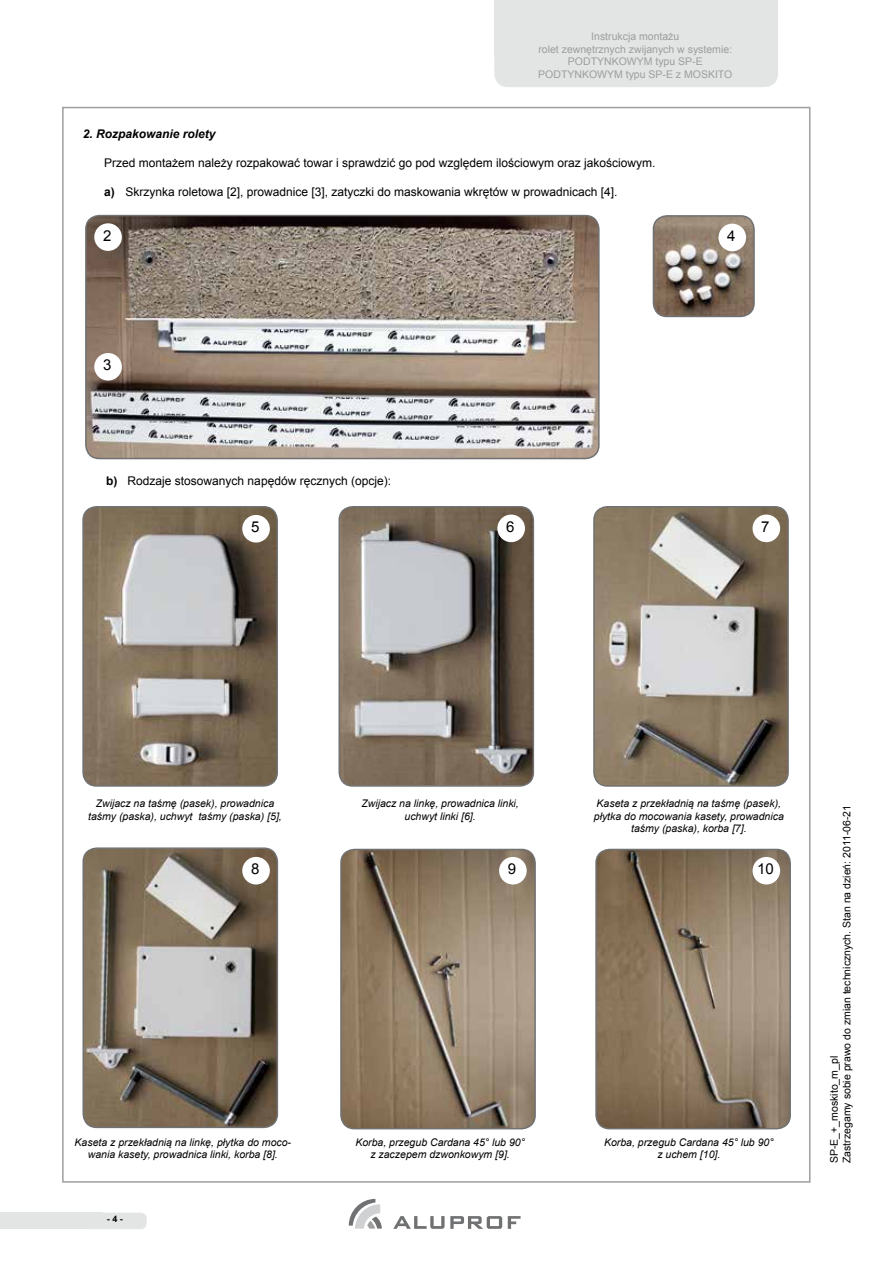
<style>
.page{position:relative;width:893px;height:1263px;background:#fff}
.page>*{position:absolute;margin:0;border:0;box-sizing:border-box;transform-origin:0 0}
.t1{font:15px "Arial";color:#000}
.t2{font:12px "Arial";color:#000}
.t3{font:italic 700 12px "Arial";color:#000}
.t4{font:italic 10.5px/12.6px "Arial";color:#000;text-align:center}
.t5{font:10.5px/12.6px "Arial";color:#9c9e9f;text-align:center}
.t6{font:10.5px/12.6px "Arial";color:#000}
.t7{font:700 9px "Arial";color:#000}
.s1{font-weight:700}
</style>
<div class="page">
<div style="left:494px;top:0;width:284px;height:56px;background:#e3e4e4"></div>
<div style="left:494px;top:21px;width:284px;height:66px;background:#e3e4e4;border-radius:14px"></div>
<div style="left:83px;top:1212px;width:64px;height:17px;background:#e3e4e4;border-radius:6px"></div>
<div style="left:0;top:1212px;width:103px;height:17px;background:#e3e4e4"></div>
<svg style="left:349px;top:1199px;width:33px;height:29px"></svg>
<svg style="left:393px;top:1216px;width:109px;height:13px"></svg>
<svg style="left:508px;top:1216px;width:13px;height:13px"></svg>
<img style="left:85px;top:508px;width:191px;height:276px">
<div style="left:82px;top:506px;width:196px;height:281px;border:2px solid #707172;border-radius:14px"></div>
<img style="left:597px;top:849px;width:193px;height:280px">
<div style="left:595px;top:849px;width:196px;height:280px;border:2px solid #707172;border-radius:14px"></div>
<img style="left:342px;top:849px;width:193px;height:280px">
<div style="left:340px;top:849px;width:196px;height:280px;border:2px solid #707172;border-radius:14px"></div>
<img style="left:87px;top:217px;width:511px;height:241px">
<div style="left:85px;top:215px;width:515px;height:244px;border:2px solid #707172;border-radius:14px"></div>
<img style="left:341px;top:507px;width:191px;height:278px">
<div style="left:338px;top:506px;width:196px;height:281px;border:2px solid #707172;border-radius:14px"></div>
<img style="left:595px;top:508px;width:192px;height:276px">
<div style="left:593px;top:506px;width:196px;height:281px;border:2px solid #707172;border-radius:14px"></div>
<img style="left:85px;top:850px;width:192px;height:277px">
<div style="left:82px;top:847px;width:196px;height:281px;border:2px solid #707172;border-radius:14px"></div>
<img style="left:653px;top:217px;width:100px;height:99px">
<div style="left:653px;top:215px;width:102px;height:102px;border:2px solid #707172;border-radius:14px"></div>
<div style="left:242px;top:515px;width:28px;height:27px;background:#fff;border-radius:50%"></div>
<div style="left:497px;top:515px;width:28px;height:27px;background:#fff;border-radius:50%"></div>
<div style="left:752px;top:515px;width:28px;height:27px;background:#fff;border-radius:50%"></div>
<div style="left:94px;top:223px;width:28px;height:28px;background:#fff;border-radius:50%"></div>
<div style="left:718px;top:224px;width:28px;height:27px;background:#fff;border-radius:50%"></div>
<div style="left:242px;top:857px;width:28px;height:27px;background:#fff;border-radius:50%"></div>
<div style="left:499px;top:857px;width:28px;height:27px;background:#fff;border-radius:50%"></div>
<div style="left:752px;top:857px;width:28px;height:27px;background:#fff;border-radius:50%"></div>
<div style="left:94px;top:353px;width:28px;height:28px;background:#fff;border-radius:50%"></div>
<p class="t5" style="left:538px;top:30px;width:196px">Instrukcja montażu<br>rolet zewnętrznych zwijanych w systemie:<br>PODTYNKOWYM typu SP-E<br>PODTYNKOWYM typu SP-E z MOSKITO</p>
<p class="t3" style="left:83px;top:126px;width:134px">2. Rozpakowanie rolety</p>
<p class="t2" style="left:104px;top:155px;width:553px">Przed montażem należy rozpakować towar i sprawdzić go pod względem ilościowym oraz jakościowym.</p>
<p class="t2" style="left:104px;top:184px;width:515px"><span class="s1">a)</span> Skrzynka roletowa [2], prowadnice [3], zatyczki do maskowania wkrętów w prowadnicach [4].</p>
<h1 class="t1" style="left:103px;top:226px;width:10px">2</h1>
<h1 class="t1" style="left:727px;top:226px;width:10px">4</h1>
<h1 class="t1" style="left:103px;top:355px;width:10px">3</h1>
<p class="t2" style="left:106px;top:473px;width:286px"><span class="s1">b)</span> Rodzaje stosowanych napędów ręcznych (opcje):</p>
<h1 class="t1" style="left:251px;top:517px;width:10px">5</h1>
<h1 class="t1" style="left:506px;top:517px;width:10px">6</h1>
<h1 class="t1" style="left:761px;top:517px;width:10px">7</h1>
<p class="t4" style="left:88px;top:797px;width:195px">Zwijacz na taśmę (pasek), prowadnica taśmy (paska), uchwyt taśmy (paska) [5],</p>
<p class="t4" style="left:361px;top:797px;width:159px">Zwijacz na linkę, prowadnica linki, uchwyt linki [6].</p>
<p class="t4" style="left:594px;top:797px;width:192px">Kaseta z przekładnią na taśmę (pasek), płytka do mocowania kasety, prowadnica taśmy (paska), korba [7].</p>
<h1 class="t1" style="left:251px;top:859px;width:10px">8</h1>
<h1 class="t1" style="left:508px;top:859px;width:10px">9</h1>
<h1 class="t1" style="left:757px;top:859px;width:18px">10</h1>
<p class="t4" style="left:75px;top:1136px;width:218px">Kaseta z przekładnią na linkę, płytka do moco&shy;wania kasety, prowadnica linki, korba [8].</p>
<p class="t4" style="left:355px;top:1136px;width:171px">Korba, przegub Cardana 45° lub 90° z zaczepem dzwonkowym [9].</p>
<p class="t4" style="left:604px;top:1136px;width:171px">Korba, przegub Cardana 45° lub 90° z uchem [10].</p>
<p class="t7" style="left:107px;top:1213px;width:18px">- 4 -</p>
<p class="t6" style="left:828px;top:1163px;width:360px;rotate:-90deg">SP-E_+_moskito_m_pl<br>Zastrzegamy sobie prawo do zmian technicznych. Stan na dzień: 2011-06-21</p>
</div>
